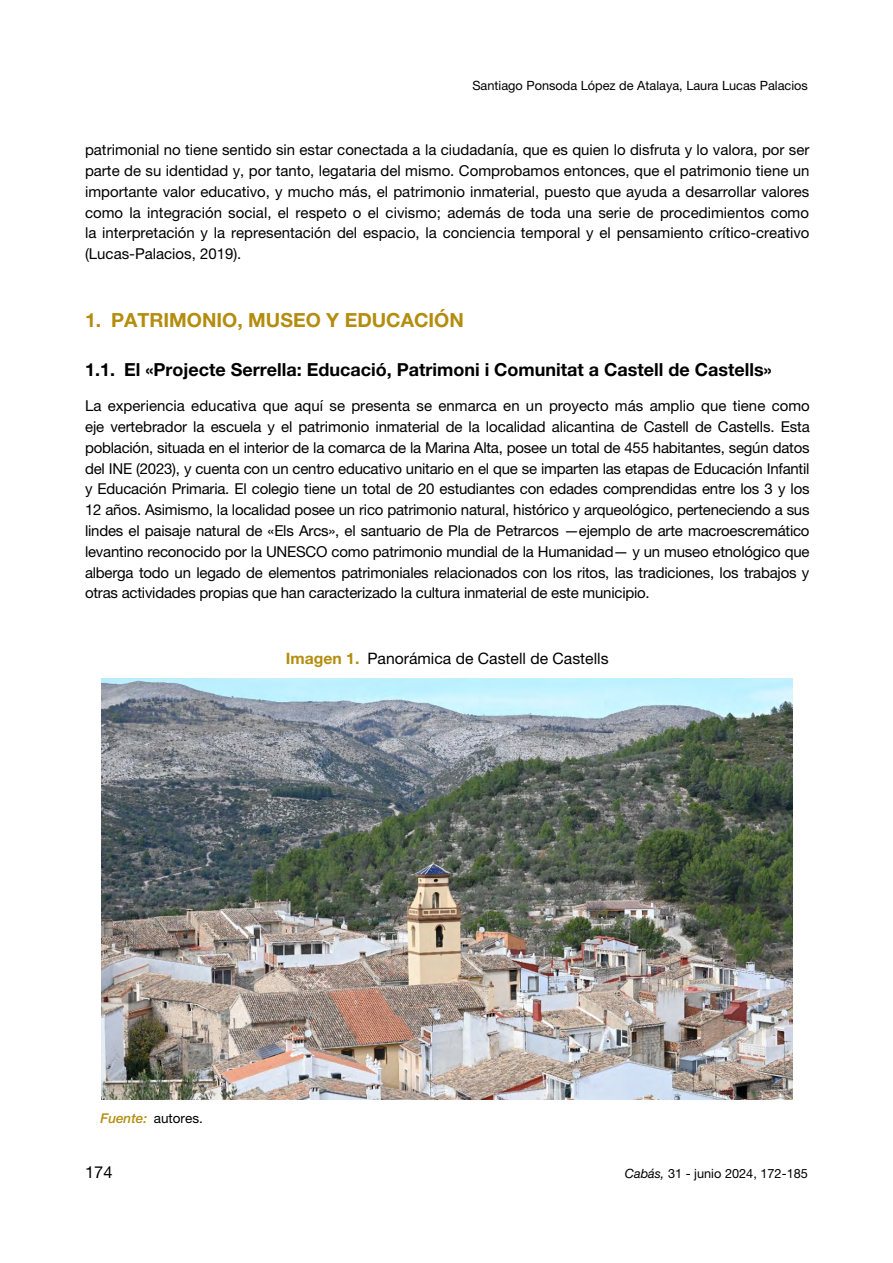
<style>
.page{position:relative;width:893px;height:1263px;background:#fff}
.page>*{position:absolute;margin:0;border:0;box-sizing:border-box;transform-origin:0 0}
.t1{font:700 19.5px "Helvetica Neue LT Std";color:#b48d0e}
.t2{font:700 18px "Helvetica Neue LT Std";color:#000}
.t3{font:16.5px "Helvetica Neue LT Std";color:#000}
.t4{font:15.75px "Helvetica Neue LT Std";color:#000}
.t5{font:15px/20.9px "Helvetica Neue LT Std";letter-spacing:-.005em;color:#000;text-align:justify}
.t6{font:13.5px "Helvetica Neue LT Std";color:#000}
.t7{font:12.75px "Helvetica Neue LT Std";color:#000}
.s1{font-weight:700;color:#b48d0e}
.s2{font-weight:500;font-style:italic;color:#b48d0e}
.s3{font-style:italic}
</style>
<div class="page">
<img style="left:102px;top:678px;width:691px;height:421px">
<p class="t7" style="left:472px;top:78px;width:337px">Santiago Ponsoda López de Atalaya, Laura Lucas Palacios</p>
<p class="t5" style="left:85px;top:139px;width:726px">patrimonial no tiene sentido sin estar conectada a la ciudadanía, que es quien lo disfruta y lo valora, por ser parte de su identidad y, por tanto, legataria del mismo. Comprobamos entonces, que el patrimonio tiene un importante valor educativo, y mucho más, el patrimonio inmaterial, puesto que ayuda a desarrollar valores como la integración social, el respeto o el civismo; además de toda una serie de procedimientos como la interpretación y la representación del espacio, la conciencia temporal y el pensamiento crítico-creativo (Lucas-Palacios, 2019).</p>
<h1 class="t1" style="left:85px;top:308px;width:380px">1. PATRIMONIO, MUSEO Y EDUCACIÓN</h1>
<p class="t2" style="left:85px;top:358px;width:688px">1.1. El «Projecte Serrella: Educació, Patrimoni i Comunitat a Castell de Castells»</p>
<p class="t5" style="left:85px;top:395px;width:726px">La experiencia educativa que aquí se presenta se enmarca en un proyecto más amplio que tiene como eje vertebrador la escuela y el patrimonio inmaterial de la localidad alicantina de Castell de Castells. Esta población, situada en el interior de la comarca de la Marina Alta, posee un total de 455 habitantes, según datos del INE (2023), y cuenta con un centro educativo unitario en el que se imparten las etapas de Educación Infantil y Educación Primaria. El colegio tiene un total de 20 estudiantes con edades comprendidas entre los 3 y los 12 años. Asimismo, la localidad posee un rico patrimonio natural, histórico y arqueológico, perteneciendo a sus lindes el paisaje natural de «Els Arcs», el santuario de Pla de Petrarcos —ejemplo de arte macroescremático levantino reconocido por la UNESCO como patrimonio mundial de la Humanidad— y un museo etnológico que alberga todo un legado de elementos patrimoniales relacionados con los ritos, las tradiciones, los trabajos y otras actividades propias que han caracterizado la cultura inmaterial de este municipio.</p>
<p class="t4" style="left:286px;top:649px;width:324px"><span class="s1">Imagen 1.</span> Panorámica de Castell de Castells</p>
<p class="t6" style="left:100px;top:1110px;width:104px"><span class="s2">Fuente:</span> autores.</p>
<p class="t3" style="left:85px;top:1162px;width:29px">174</p>
<p class="t7" style="left:625px;top:1166px;width:185px"><span class="s3">Cabás,</span> 31 - junio 2024, 172-185</p>
</div>
